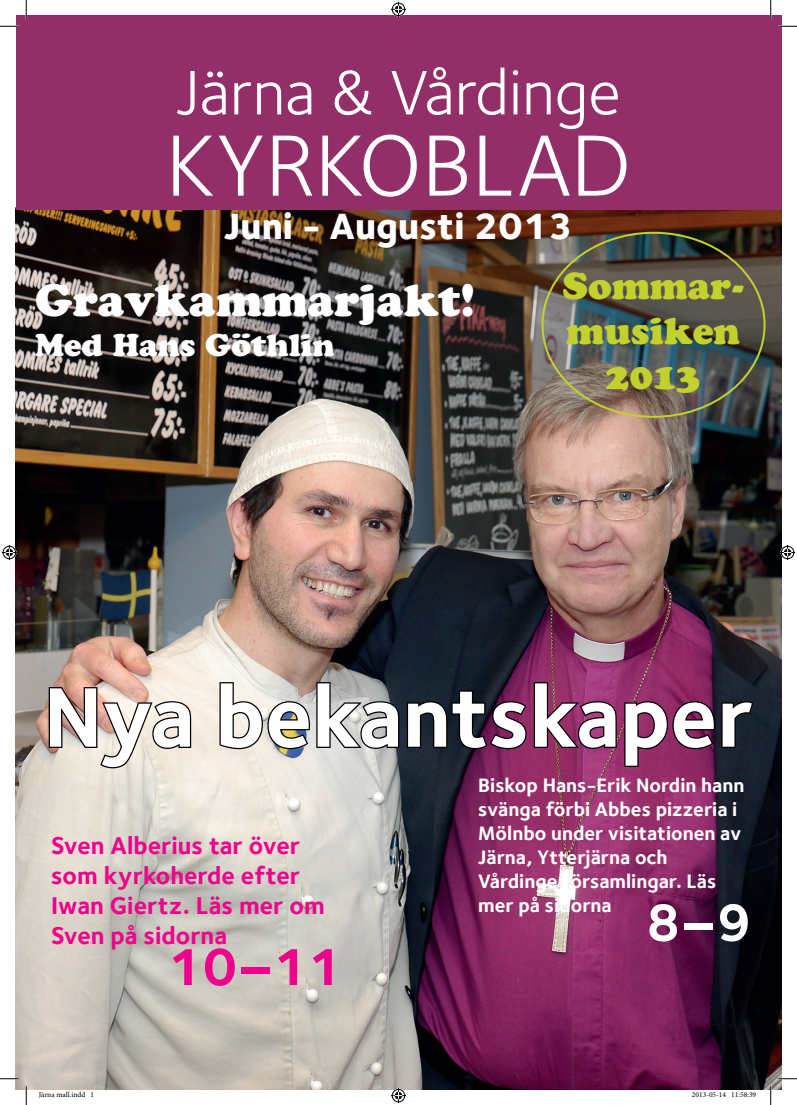
<style>
.page{position:relative;width:797px;height:1105px;background:#fff}
.page>*{position:absolute;margin:0;border:0;box-sizing:border-box;transform-origin:0 0}
.t1{font:90px "Foundry Sterling";color:#fff}
.t2{font:700 87.5px "Foundry Sterling";color:#fff}
.t3{font:65px "Foundry Sterling";color:#fff}
.t4{font:700 53.75px "Foundry Sterling";color:#ed028c}
.t5{font:700 53.75px "Foundry Sterling";color:#fff}
.t6{font:45px "Cooper Black Std";color:#fff}
.t7{font:37.5px/45px "Cooper Black Std";color:#c3d12e;text-align:center}
.t8{font:800 37.5px "Foundry Sterling";color:#fff}
.t9{font:31.25px "Cooper Black Std";color:#fff}
.t10{font:700 25px/30px "Foundry Sterling";color:#ed028c}
.t11{font:700 20px/24px "Foundry Sterling";color:#fff}
.t12{font:7.5px "Minion Pro";color:#000}
</style>
<div class="page">
<img style="left:16px;top:210px;width:765px;height:879px">
<div style="left:16px;top:16px;width:765px;height:194px;background:#932f68"></div>
<svg style="left:47px;top:686px;width:145px;height:84px;background:#c1b0a5"></svg>
<svg style="left:218px;top:681px;width:536px;height:87px;background:#725167"></svg>
<svg style="left:0;top:25px;width:19px;height:2px"></svg>
<svg style="left:778px;top:25px;width:19px;height:2px"></svg>
<svg style="left:0;top:1078px;width:19px;height:1px"></svg>
<svg style="left:778px;top:1078px;width:19px;height:1px"></svg>
<svg style="left:25px;top:0;width:2px;height:19px"></svg>
<svg style="left:25px;top:1086px;width:2px;height:19px"></svg>
<svg style="left:770px;top:0;width:1px;height:19px"></svg>
<svg style="left:770px;top:1086px;width:1px;height:19px"></svg>
<svg style="left:391px;top:2px;width:15px;height:15px"></svg>
<svg style="left:391px;top:1088px;width:15px;height:15px"></svg>
<svg style="left:2px;top:545px;width:15px;height:15px"></svg>
<svg style="left:780px;top:545px;width:15px;height:15px"></svg>
<h3 class="t3" style="left:176px;top:55px;width:446px">Järna &amp; Vårdinge</h3>
<h1 class="t1" style="left:166px;top:113px;width:467px">KYRKOBLAD</h1>
<h3 class="t8" style="left:224px;top:203px;width:350px">Juni - Augusti 2013</h3>
<h3 class="t6" style="left:35px;top:274px;width:441px">Gravkammarjakt!</h3>
<h3 class="t9" style="left:35px;top:326px;width:301px">Med Hans Göthlin</h3>
<h3 class="t7" style="left:562px;top:263px;width:182px">Sommar&shy;musiken<br>2013</h3>
<h2 class="t2" style="left:44px;top:665px;width:711px">Nya bekantskaper</h2>
<p class="t11" style="left:478px;top:773px;width:268px">Biskop Hans-Erik Nordin hann svänga förbi Abbes pizzeria i<br>Mölnbo under visitationen av<br>Järna, Ytterjärna och<br>Vårdinge församlingar. Läs mer på sidorna</p>
<p class="t10" style="left:51px;top:830px;width:275px">Sven Alberius tar över som kyrkoherde efter<br>Iwan Giertz. Läs mer om<br>Sven på sidorna</p>
<h3 class="t4" style="left:168px;top:935px;width:176px">10–11</h3>
<h3 class="t5" style="left:646px;top:890px;width:107px">8–9</h3>
<p class="t12" style="left:39px;top:1090px;width:57px">Järna mall.indd 1</p>
<p class="t12" style="left:692px;top:1090px;width:66px">2013-05-14 11:58:39</p>
</div>
